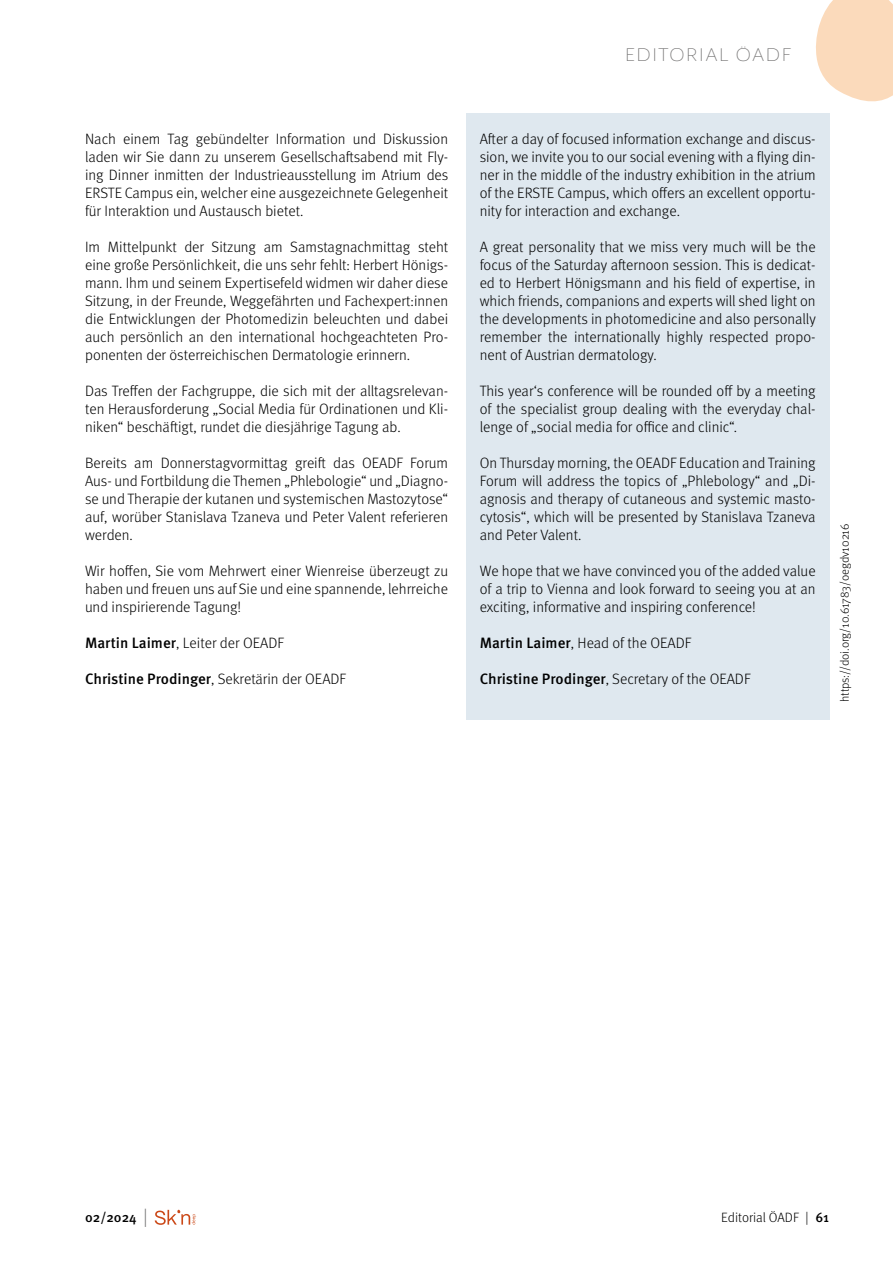
<style>
.page{position:relative;width:893px;height:1263px;background:#fff}
.page>*{position:absolute;margin:0;border:0;box-sizing:border-box;transform-origin:0 0}
.t1{font:300 expanded 18px "Ainslie Sans";letter-spacing:.05em;color:#706f6f}
.Text{font:300 15px/18px "Meta Pro";color:#000;text-align:justify}
.Text_ENG{font:300 15px/18px "Meta Pro";color:#000;text-align:justify}
.t2{font:300 13.5px "Meta Pro";color:#000}
.t3{font:500 13.5px "Meta Pro";color:#000}
.t4{font:300 12px "Meta Pro";letter-spacing:-.005em;color:#000}
.s1{font-weight:500}
.s2{font-weight:300;font-size:18.9px;color:#706f6f}
</style>
<div class="page">
<svg style="left:816px;top:0;width:77px;height:102px"></svg>
<svg style="left:155px;top:1210px;width:41px;height:15px"></svg>
<div style="left:466px;top:114px;width:363px;height:606px;background:#dfe8ef"></div>
<p class="Text" style="left:85px;top:129px;width:365px">Nach einem Tag gebündelter Information und Diskussion laden wir Sie dann zu unserem Gesellschaftsabend mit Fly&shy;ing Dinner inmitten der Industrieausstellung im Atrium des ERSTE Campus ein, welcher eine ausgezeichnete Gelegenheit für Interaktion und Austausch bietet.</p>
<p class="Text" style="left:85px;top:237px;width:365px">Im Mittelpunkt der Sitzung am Samstagnachmittag steht eine große Persönlichkeit, die uns sehr fehlt: Herbert Hönigs&shy;mann. Ihm und seinem Expertisefeld widmen wir daher diese Sitzung, in der Freunde, Weggefährten und Fachexpert:innen die Entwicklungen der Photomedizin beleuchten und dabei auch persönlich an den international hochgeachteten Pro&shy;ponenten der österreichischen Dermatologie erinnern.</p>
<p class="Text" style="left:85px;top:381px;width:365px">Das Treffen der Fachgruppe, die sich mit der alltagsrelevan&shy;ten Herausforderung „Social Media für Ordinationen und Kli&shy;niken“ beschäftigt, rundet die diesjährige Tagung ab.</p>
<p class="Text" style="left:85px;top:453px;width:365px">Bereits am Donnerstagvormittag greift das OEADF Forum Aus- und Fortbildung die Themen „Phlebologie“ und „Diagno&shy;se und Therapie der kutanen und systemischen Mastozytose“ auf, worü ber Stanislava Tzaneva und Peter Valent referieren werden.</p>
<p class="Text" style="left:85px;top:561px;width:365px">Wir hoffen, Sie vom Mehrwert einer Wienreise überzeugt zu haben und freuen uns auf Sie und eine spannende, lehrreiche und inspirierende Tagung!</p>
<p class="Text" style="left:85px;top:633px;width:200px"><span class="s1">Martin Laimer</span>, Leiter der OEADF</p>
<p class="Text" style="left:85px;top:669px;width:262px"><span class="s1">Christine Prodinger</span>, Sekretärin der OEADF</p>
<p class="t1" style="left:625px;top:44px;width:168px">EDITORIAL ÖADF</p>
<p class="Text_ENG" style="left:480px;top:129px;width:337px">After a day of focused information exchange and discus&shy;sion, we invite you to our social evening with a flying din&shy;ner in the middle of the industry exhibition in the atrium of the ERSTE Campus, which offers an excellent opportu&shy;nity for interaction and exchange.</p>
<p class="Text_ENG" style="left:480px;top:237px;width:338px">A great personality that we miss very much will be the focus of the Saturday afternoon session. This is dedicat&shy;ed to Herbert Hönigsmann and his field of expertise, in which friends, companions and experts will shed light on the developments in photomedicine and also personally remember the internationally highly respected propo&shy;nent of Austrian dermatology.</p>
<p class="Text_ENG" style="left:480px;top:381px;width:337px">This year‘s conference will be rounded off by a meeting of the specialist group dealing with the everyday chal&shy;lenge of „social media for office and clinic“.</p>
<p class="Text_ENG" style="left:480px;top:453px;width:337px">On Thursday morning, the OEADF Education and Training Forum will address the topics of „Phlebology“ and „Di&shy;agnosis and therapy of cutaneous and systemic masto&shy;cytosis“, which will be presented by Stanislava Tzaneva and Peter Valent.</p>
<p class="Text_ENG" style="left:480px;top:561px;width:337px">We hope that we have convinced you of the added value of a trip to Vienna and look forward to seeing you at an exciting, informative and inspiring conference!</p>
<p class="Text_ENG" style="left:480px;top:633px;width:213px"><span class="s1">Martin Laimer</span>, Head of the OEADF</p>
<p class="Text_ENG" style="left:480px;top:669px;width:272px"><span class="s1">Christine Prodinger</span>, Secretary of the OEADF</p>
<p class="t4" style="left:836px;top:702px;width:180px;rotate:-90deg">https://doi.org/10.61783/oegdv10216</p>
<p class="t3" style="left:85px;top:1206px;width:64px">02/2024 <span class="s2">|</span></p>
<p class="t2" style="left:721px;top:1208px;width:109px">Editorial ÖADF | <span class="s1">61</span></p>
</div>
